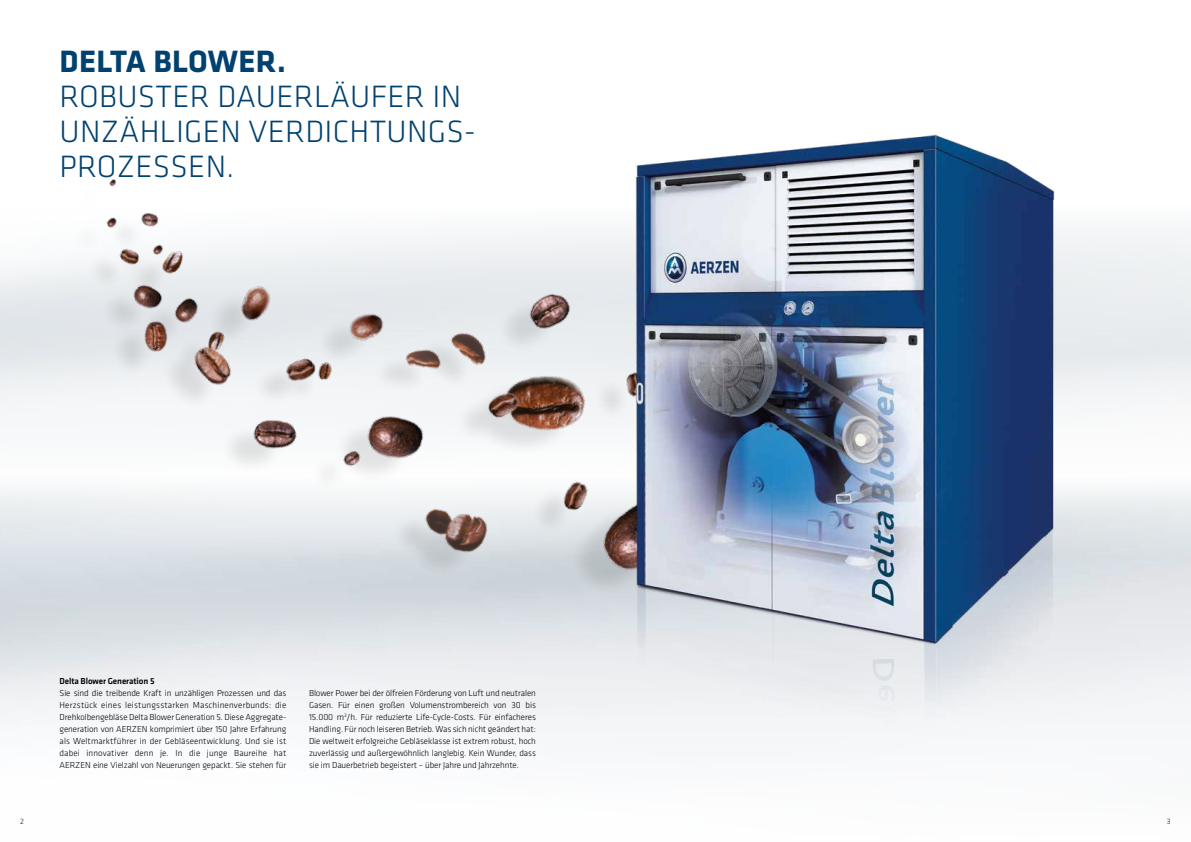
<style>
.page{position:relative;width:1191px;height:842px;background:#fff}
.page>*{position:absolute;margin:0;border:0;box-sizing:border-box;transform-origin:0 0}
.t1{font:300 32px/35px "Klavika";letter-spacing:.01em;color:#004170}
.t2{font:700 32px "Klavika";letter-spacing:.01em;color:#004170}
.t3{font:300 9px/12px "Klavika";letter-spacing:-.01em;color:#000;text-align:justify}
.t4{font:500 9px "Klavika";letter-spacing:-.01em;color:#000}
.t5{font:300 8px "Klavika";color:#000}
</style>
<div class="page">
<div style="left:0;top:0;width:1191px;height:357px;background:linear-gradient(to bottom,#fff,#e8ecef)"></div>
<img style="left:45px;top:0;width:1146px;height:820px">
<img style="left:612px;top:119px;width:458px;height:650px">
<h1 class="t2" style="left:60px;top:38px;width:228px">DELTA BLOWER.</h1>
<h1 class="t1" style="left:60px;top:79px;width:418px">ROBUSTER DAUERLÄUFER IN<br>UNZÄHLIGEN VERDICHTUNGS-<br>PROZESSEN.</h1>
<p class="t4" style="left:60px;top:675px;width:97px">Delta Blower Generation 5</p>
<p class="t3" style="left:60px;top:687px;width:228px">Sie sind die treibende Kraft in unzähligen Prozessen und das Herzstück eines leistungsstarken Maschinenverbunds: die Drehkolbengebläse Delta Blower Generation 5. Diese Aggregate&shy;generation von AERZEN komprimiert über 150 Jahre Erfahrung als Weltmarktführer in der Gebläseentwicklung. Und sie ist dabei innovativer denn je. In die junge Baureihe hat AERZEN eine Vielzahl von Neuerungen gepackt. Sie stehen für</p>
<p class="t3" style="left:309px;top:687px;width:228px">Blower Power bei der ölfreien Förderung von Luft und neutralen Gasen. Für einen großen Volumenstrombereich von 30 bis 15.000 m<sup>3</sup>/h. Für reduzierte Life-Cycle-Costs. Für einfacheres Handling. Für noch leiseren Betrieb. Was sich nicht geändert hat:<br>Die weltweit erfolgreiche Gebläseklasse ist extrem robust, hoch zuverlässig und außergewöhnlich langlebig. Kein Wunder, dass sie im Dauerbetrieb begeistert – über Jahre und Jahrzehnte.</p>
<p class="t5" style="left:20px;top:816px;width:5px">2</p>
<p class="t5" style="left:1166px;top:816px;width:5px">3</p>
</div>
